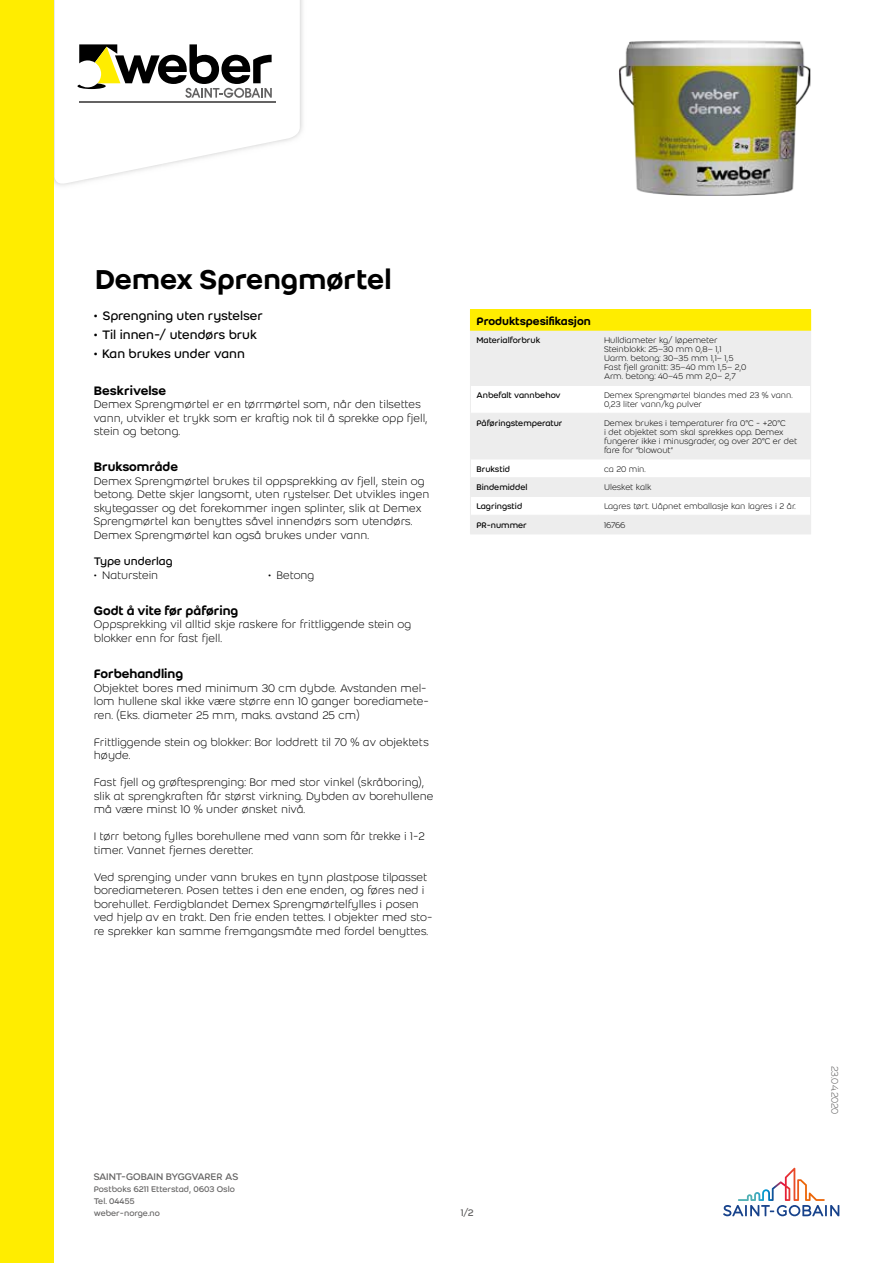
<style>
.page{position:relative;width:893px;height:1263px;background:#fff}
.page>*{position:absolute;margin:0;border:0;box-sizing:border-box;transform-origin:0 0}
.t1{font:500 30px "Weber";color:#000}
.t2{font:13.5px "Weber";color:#000}
.t3{font:500 13.5px "Weber";color:#000}
.t4{font:300 12px/13.5px "Weber";color:#000}
.t5{font:500 12px "Weber";color:#000}
.t6{font:12px "Weber";color:#000}
.t7{font:10.5px "Weber";letter-spacing:-.025em;color:#646363}
.t8{font:300 10.5px "Weber";letter-spacing:-.02em;color:#646363}
.t9{font:300 9px/9px "Weber";color:#000}
.t10{font:9px "Weber";color:#000}
.t11{font:9px/12px "Weber";color:#646363}
</style>
<div class="page">
<svg style="left:55px;top:0;width:245px;height:186px"></svg>
<hr style="left:79px;top:101px;width:196px;height:1px;background:#646363">
<svg style="left:77px;top:44px;width:195px;height:54px"></svg>
<div style="left:0;top:0;width:54px;height:1263px;background:#ffed00"></div>
<svg style="left:723px;top:1168px;width:116px;height:48px"></svg>
<img style="left:619px;top:40px;width:191px;height:156px">
<div style="left:470px;top:310px;width:341px;height:21px;background:#ffed00"></div>
<svg style="left:471px;top:331px;width:339px;height:203px;fill:#ededed"></svg>
<hr style="left:470px;top:331px;width:1px;height:54px;background:#ededed">
<hr style="left:810px;top:331px;width:1px;height:54px;background:#ededed">
<hr style="left:470px;top:385px;width:128px;height:1px;background:#ededed">
<svg style="left:470px;top:386px;width:1px;height:27px"></svg>
<hr style="left:598px;top:385px;width:213px;height:1px;background:#ededed">
<svg style="left:810px;top:386px;width:1px;height:27px"></svg>
<hr style="left:470px;top:413px;width:128px;height:1px;background:#ededed">
<hr style="left:470px;top:414px;width:1px;height:45px;background:#ededed">
<hr style="left:598px;top:413px;width:213px;height:1px;background:#ededed">
<hr style="left:810px;top:414px;width:1px;height:45px;background:#ededed">
<hr style="left:470px;top:459px;width:128px;height:1px;background:#ededed">
<hr style="left:598px;top:459px;width:213px;height:1px;background:#ededed">
<hr style="left:470px;top:477px;width:128px;height:1px;background:#ededed">
<hr style="left:598px;top:477px;width:213px;height:1px;background:#ededed">
<hr style="left:470px;top:496px;width:128px;height:1px;background:#ededed">
<hr style="left:598px;top:496px;width:213px;height:1px;background:#ededed">
<hr style="left:470px;top:515px;width:128px;height:1px;background:#ededed">
<svg style="left:470px;top:460px;width:1px;height:74px"></svg>
<hr style="left:470px;top:534px;width:128px;height:1px;background:#ededed">
<hr style="left:598px;top:515px;width:213px;height:1px;background:#ededed">
<svg style="left:810px;top:460px;width:1px;height:74px"></svg>
<hr style="left:598px;top:534px;width:213px;height:1px;background:#ededed">
<h1 class="t1" style="left:95px;top:257px;width:298px">Demex Sprengmørtel</h1>
<p class="t2" style="left:94px;top:306px;width:171px">• Sprengning uten rystelser</p>
<p class="t2" style="left:94px;top:325px;width:165px">• Til innen-/ utendørs bruk</p>
<p class="t2" style="left:94px;top:344px;width:153px">• Kan brukes under vann</p>
<p class="t3" style="left:94px;top:380px;width:74px">Beskrivelse</p>
<p class="t4" style="left:94px;top:397px;width:336px">Demex Sprengmørtel er en tørrmørtel som, når den tilsettes vann, utvikler et trykk som er kraftig nok til å sprekke opp fjell, stein og betong.</p>
<p class="t3" style="left:94px;top:457px;width:86px">Bruksområde</p>
<p class="t4" style="left:94px;top:474px;width:337px">Demex Sprengmørtel brukes til oppsprekking av fjell, stein og betong. Dette skjer langsomt, uten rystelser. Det utvikles ingen skytegasser og det forekommer ingen splinter, slik at Demex Sprengmørtel kan benyttes såvel innendørs som utendørs.<br>Demex Sprengmørtel kan også brukes under vann.</p>
<p class="t6" style="left:94px;top:553px;width:80px">Type underlag</p>
<p class="t4" style="left:94px;top:568px;width:66px">• Naturstein</p>
<p class="t4" style="left:268px;top:568px;width:48px">• Betong</p>
<p class="t3" style="left:94px;top:601px;width:146px">Godt å vite før påføring</p>
<p class="t4" style="left:94px;top:617px;width:319px">Oppsprekking vil alltid skje raskere for frittliggende stein og blokker enn for fast fjell.</p>
<p class="t3" style="left:94px;top:664px;width:91px">Forbehandling</p>
<p class="t4" style="left:94px;top:681px;width:336px">Objektet bores med minimum 30 cm dybde. Avstanden mel&shy;lom hullene skal ikke være større enn 10 ganger borediamete&shy;ren. (Eks. diameter 25 mm, maks. avstand 25 cm)</p>
<p class="t4" style="left:94px;top:735px;width:337px">Frittliggende stein og blokker: Bor loddrett til 70 % av objektets høyde.</p>
<p class="t4" style="left:94px;top:775px;width:341px">Fast fjell og grøftesprenging: Bor med stor vinkel (skråboring), slik at sprengkraften får størst virkning. Dybden av borehullene må være minst 10 % under ønsket nivå.</p>
<p class="t4" style="left:94px;top:829px;width:333px">I tørr betong fylles borehullene med vann som får trekke i 1-2 timer. Vannet fjernes deretter.</p>
<p class="t4" style="left:94px;top:870px;width:340px">Ved sprenging under vann brukes en tynn plastpose tilpasset borediameteren. Posen tettes i den ene enden, og føres ned i borehullet. Ferdigblandet Demex Sprengmørtelfylles i posen ved hjelp av en trakt. Den frie enden tettes. I objekter med sto&shy;re sprekker kan samme fremgangsmåte med fordel benyttes.</p>
<p class="t5" style="left:476px;top:312px;width:116px">Produktspesifikasjon</p>
<p class="t10" style="left:476px;top:334px;width:65px">Materialforbruk</p>
<p class="t9" style="left:604px;top:336px;width:144px">Hulldiameter kg/ løpemeter<br>Steinblokk: 25–30 mm 0,8– 1,1<br>Uarm. betong: 30–35 mm 1,1– 1,5<br>Fast fjell granitt: 35–40 mm 1,5– 2,0<br>Arm. betong: 40–45 mm 2,0– 2,7</p>
<p class="t10" style="left:476px;top:389px;width:86px">Anbefalt vannbehov</p>
<p class="t9" style="left:604px;top:391px;width:190px">Demex Sprengmørtel blandes med 23 % vann.<br>0,23 liter vann/kg pulver</p>
<p class="t10" style="left:476px;top:417px;width:88px">Påføringstemperatur</p>
<p class="t9" style="left:604px;top:418px;width:195px">Demex brukes i temperaturer fra 0°C - +20°C<br>i det objektet som skal sprekkes opp. Demex fungerer ikke i minusgrader, og over 20°C er det fare for “blowout”</p>
<p class="t10" style="left:476px;top:462px;width:35px">Brukstid</p>
<p class="t9" style="left:604px;top:464px;width:43px">ca 20 min.</p>
<p class="t10" style="left:476px;top:481px;width:53px">Bindemiddel</p>
<p class="t9" style="left:604px;top:483px;width:49px">Ulesket kalk</p>
<p class="t10" style="left:476px;top:500px;width:47px">Lagringstid</p>
<p class="t9" style="left:604px;top:502px;width:193px">Lagres tørt. Uåpnet emballasje kan lagres i 2 år.</p>
<p class="t10" style="left:476px;top:519px;width:52px">PR-nummer</p>
<p class="t9" style="left:604px;top:520px;width:23px">16766</p>
<p class="t7" style="left:94px;top:1169px;width:146px">SAINT-GOBAIN BYGGVARER AS</p>
<p class="t11" style="left:94px;top:1183px;width:143px">Postboks 6211 Etterstad, 0603 Oslo<br>Tel. 04455<br>weber-norge.no</p>
<p class="t7" style="left:461px;top:1205px;width:14px">1/2</p>
<p class="t8" style="left:842px;top:1066px;width:50px;rotate:90deg">23.04.2020</p>
</div>
